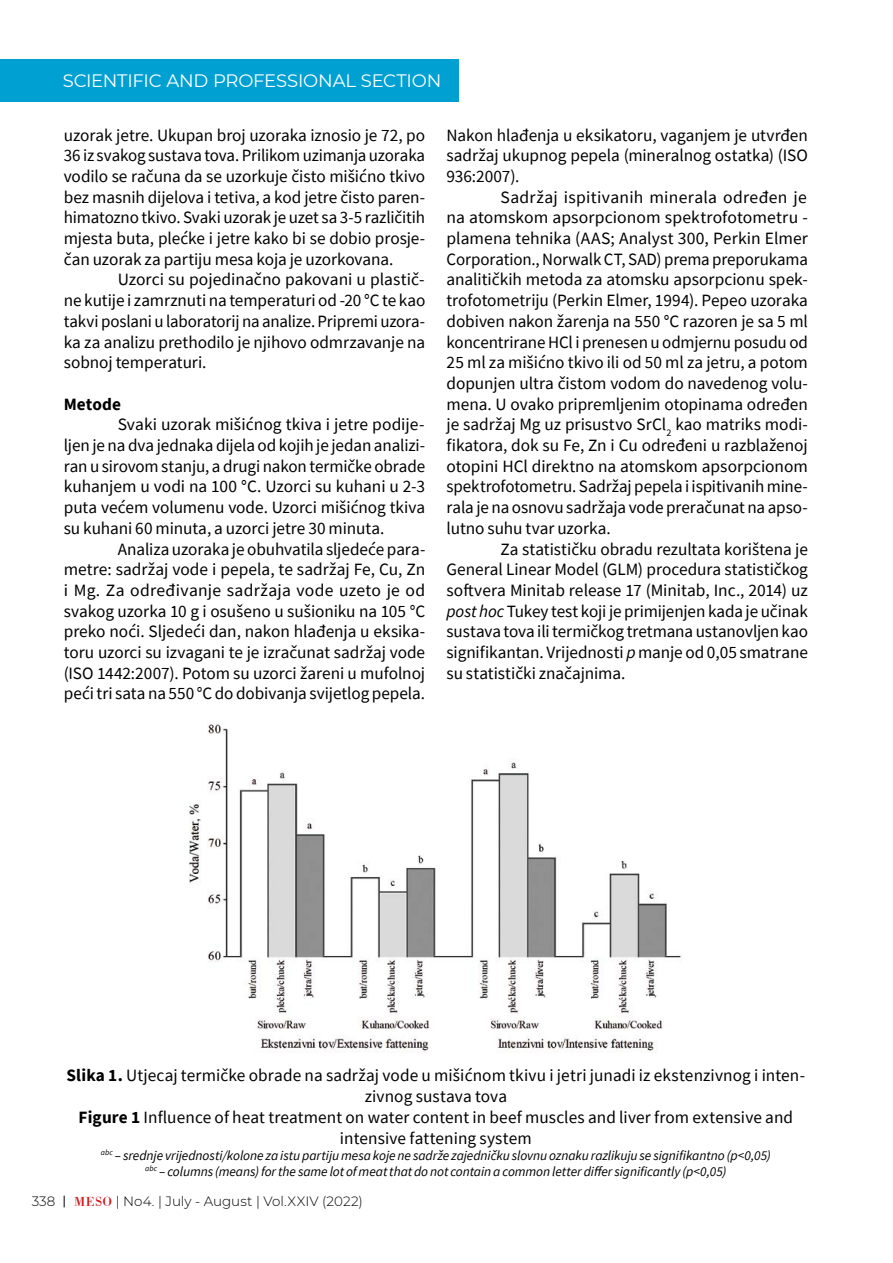
<style>
.page{position:relative;width:893px;height:1263px;background:#fff}
.page>*{position:absolute;margin:0;border:0;box-sizing:border-box;transform-origin:0 0}
.t1{font:18px "Montserrat";letter-spacing:-.01em;color:#fff}
.t2{font:17.25px/20.7px "Source Sans Pro";color:#000;text-align:justify}
.t3{font:700 17.25px "Source Sans Pro";color:#000}
.t4{font:italic 13.5px/16.2px "Source Sans Pro";letter-spacing:-.005em;color:#000;text-align:center}
.t5{font:300 13.5px "Montserrat";color:#000}
.s1{font-style:italic}
.s2{font-weight:700}
.s3{font-family:"Bodoni BT";font-weight:400;color:#ce171e}
</style>
<div class="page">
<div style="left:0;top:60px;width:459px;height:42px;background:#00a0d3"></div>
<svg style="left:64px;top:1195px;width:1px;height:12px"></svg>
<img style="left:189px;top:723px;width:493px;height:329px">
<p class="t1" style="left:63px;top:68px;width:380px">SCIENTIFIC AND PROFESSIONAL SECTION</p>
<p class="t2" style="left:64px;top:124px;width:363px">uzorak jetre. Ukupan broj uzoraka iznosio je 72, po 36 iz svakog sustava tova. Prilikom uzimanja uzoraka vodilo se računa da se uzorkuje čisto mišićno tkivo bez masnih dijelova i tetiva, a kod jetre čisto paren&shy;himatozno tkivo. Svaki uzorak je uzet sa 3-5 različitih mjesta buta, plećke i jetre kako bi se dobio prosje&shy;čan uzorak za partiju mesa koja je uzorkovana.</p>
<p class="t2" style="left:64px;top:269px;width:363px;text-indent:54px">Uzorci su pojedinačno pakovani u plastič&shy;ne kutije i zamrznuti na temperaturi od -20 °C te kao takvi poslani u laboratorij na analize. Pripremi uzora&shy;ka za analizu prethodilo je njihovo odmrzavanje na sobnoj temperaturi.</p>
<p class="t3" style="left:64px;top:392px;width:59px">Metode</p>
<p class="t2" style="left:64px;top:414px;width:363px;text-indent:54px">Svaki uzorak mišićnog tkiva i jetre podije&shy;ljen je na dva jednaka dijela od kojih je jedan analizi&shy;ran u sirovom stanju, a drugi nakon termičke obrade kuhanjem u vodi na 100 °C. Uzorci su kuhani u 2-3 puta većem volumenu vode. Uzorci mišićnog tkiva su kuhani 60 minuta, a uzorci jetre 30 minuta.</p>
<p class="t2" style="left:64px;top:538px;width:363px;text-indent:54px">Analiza uzoraka je obuhvatila sljedeće para&shy;metre: sadržaj vode i pepela, te sadržaj Fe, Cu, Zn i Mg. Za određivanje sadržaja vode uzeto je od svakog uzorka 10 g i osušeno u sušioniku na 105 °C preko noći. Sljedeći dan, nakon hlađenja u eksika&shy;toru uzorci su izvagani te je izračunat sadržaj vode (ISO 1442:2007). Potom su uzorci žareni u mufolnoj peći tri sata na 550 °C do dobivanja svijetlog pepela.</p>
<p class="t2" style="left:446px;top:124px;width:363px">Nakon hlađenja u eksikatoru, vaganjem je utvrđen sadržaj ukupnog pepela (mineralnog ostatka) (ISO 936:2007).</p>
<p class="t2" style="left:446px;top:186px;width:363px;text-indent:54px">Sadržaj ispitivanih minerala određen je na atomskom apsorpcionom spektrofotometru - plamena tehnika (AAS; Analyst 300, Perkin Elmer Corporation., Norwalk CT, SAD) prema preporukama analitičkih metoda za atomsku apsorpcionu spek&shy;trofotometriju (Perkin Elmer, 1994). Pepeo uzoraka dobiven nakon žarenja na 550 °C razoren je sa 5 ml koncentrirane HCl i prenesen u odmjernu posudu od 25 ml za mišićno tkivo ili od 50 ml za jetru, a potom dopunjen ultra čistom vodom do navedenog volu&shy;mena. U ovako pripremljenim otopinama određen je sadržaj Mg uz prisustvo SrCl<sub>2</sub> kao matriks modi&shy;fikatora, dok su Fe, Zn i Cu određeni u razblaženoj otopini HCl direktno na atomskom apsorpcionom spektrofotometru. Sadržaj pepela i ispitivanih mine&shy;rala je na osnovu sadržaja vode preračunat na apso&shy;lutno suhu tvar uzorka.</p>
<p class="t2" style="left:446px;top:538px;width:363px;text-indent:54px">Za statističku obradu rezultata korištena je General Linear Model (GLM) procedura statističkog softvera Minitab release 17 (Minitab, Inc., 2014) uz <span class="s1">post hoc</span> Tukey test koji je primijenjen kada je učinak sustava tova ili termičkog tretmana ustanovljen kao signifikantan. Vrijednosti <span class="s1">p</span> manje od 0,05 smatrane su statistički značajnima.</p>
<p class="t2" style="left:67px;top:1065px;width:740px;text-align:center"><span class="s2">Slika 1.</span> Utjecaj termičke obrade na sadržaj vode u mišićnom tkivu i jetri junadi iz ekstenzivnog i inten&shy;zivnog sustava tova<br><span class="s2">Figure 1</span> Influence of heat treatment on water content in beef muscles and liver from extensive and intensive fattening system</p>
<p class="t4" style="left:101px;top:1147px;width:671px"><sup>abc</sup> – srednje vrijednosti/kolone za istu partiju mesa koje ne sadrže zajedničku slovnu oznaku razlikuju se signifikantno (p&lt;0,05) <sup>abc</sup> – columns (means) for the same lot of meat that do not contain a common letter differ significantly (p&lt;0,05)</p>
<p class="t5" style="left:32px;top:1192px;width:25px">338</p>
<p class="t5" style="left:74px;top:1192px;width:290px"><span class="s3">MESO</span> | No4. | July - August | Vol.XXIV (2022)</p>
</div>
